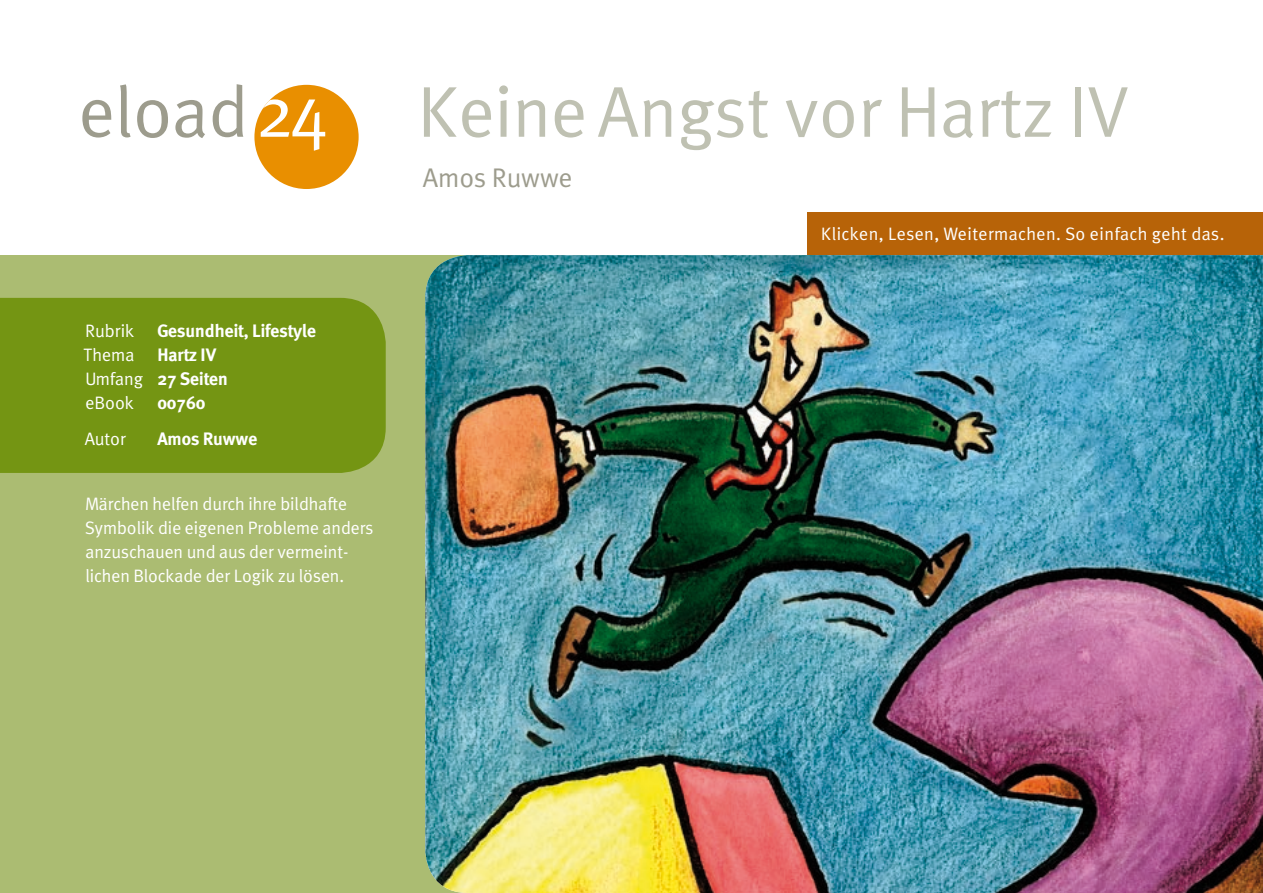
<style>
.page{position:relative;width:1263px;height:893px;background:#fff}
.page>*{position:absolute;margin:0;border:0;box-sizing:border-box;transform-origin:0 0}
.t1{font:72px "Meta";color:#bfc1b2}
.t2{font:72px "Meta";color:#9d9c8d}
.t3{font:27px "Meta";color:#9d9c8d}
.t4{font:18px/24px "Meta";color:#fff}
.t5{font:700 18px "Meta";color:#fff}
.t6{font:18px "Meta";letter-spacing:.025em;color:#fff}
.s1{color:#fff}
.s2{font-weight:400}
</style>
<div class="page">
<div style="left:254px;top:85px;width:105px;height:104px;background:#e98f00;border-radius:50%"></div>
<div style="left:0;top:255px;width:1263px;height:638px;background:#abbc72"></div>
<img style="left:425px;top:255px;width:838px;height:638px">
<div style="left:0;top:298px;width:386px;height:175px;background:#749513"></div>
<div style="left:808px;top:213px;width:455px;height:42px;background:#b76308"></div>
<p class="t2" style="left:79px;top:70px;width:251px">eload<span class="s1">24</span></p>
<p class="t1" style="left:418px;top:70px;width:712px">Keine Angst vor Hartz IV</p>
<p class="t3" style="left:423px;top:162px;width:151px">Amos Ruwwe</p>
<p class="t6" style="left:821px;top:223px;width:405px">Klicken, Lesen, Weitermachen. So einfach geht das.</p>
<p class="t4" style="left:85px;top:319px;width:50px">Rubrik</p>
<p class="t5" style="left:157px;top:321px;width:160px">Gesundheit, Lifestyle</p>
<p class="t4" style="left:84px;top:343px;width:52px">Thema</p>
<p class="t5" style="left:157px;top:345px;width:61px">Hartz IV</p>
<p class="t5" style="left:85px;top:369px;width:144px"><span class="s2">Umfang</span> 27 Seiten</p>
<p class="t4" style="left:86px;top:391px;width:50px">eBook</p>
<p class="t5" style="left:157px;top:393px;width:50px">00760</p>
<p class="t4" style="left:85px;top:427px;width:43px">Autor</p>
<p class="t5" style="left:157px;top:429px;width:102px">Amos Ruwwe</p>
<p class="t4" style="left:85px;top:491px;width:290px">Märchen helfen durch ihre bildhafte Symbolik die eigenen Probleme anders anzuschauen und aus der vermeint&shy;lichen Blockade der Logik zu lösen.</p>
</div>
